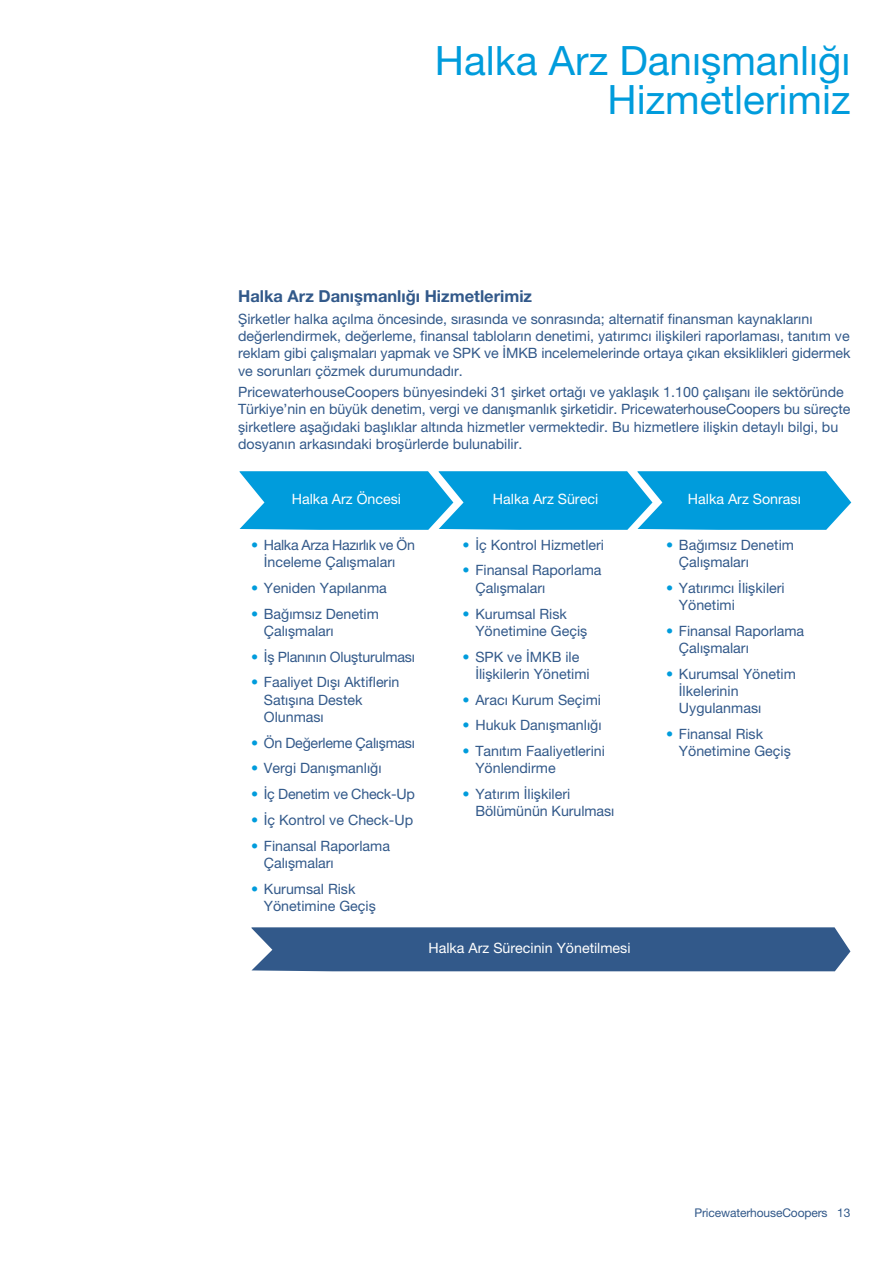
<style>
.page{position:relative;width:893px;height:1263px;background:#fff}
.page>*{position:absolute;margin:0;border:0;box-sizing:border-box;transform-origin:0 0}
.t1{font:40.5px/39px "Helvetica Neue BS Roman";color:#009cdc;text-align:right}
.t2{font:700 16.5px "Helvetica Neue BS Roman";color:#32598a}
.t3{font:14.25px/17.2px "Helvetica Neue BS Roman";color:#32598a}
.t4{font:14.25px "Helvetica Neue BS Roman";color:#fff}
.t5{font:14.25px "Helvetica Neue BS Roman";letter-spacing:-.02em;color:#32598a}
.t6{font:12px "Helvetica Neue BS Roman";letter-spacing:-.01em;color:#32598a}
.s1{color:#009cdc}
</style>
<div class="page">
<svg style="left:240px;top:471px;width:611px;height:59px;background:#14a3de"></svg>
<div style="left:251px;top:927px;width:599px;height:44px;background:#32598a"></div>
<h1 class="t1" style="left:435px;top:45px;width:417px">Halka Arz Danışmanlığı<br>Hizmetlerimiz</h1>
<p class="t2" style="left:238px;top:291px;width:296px">Halka Arz Danışmanlığı Hizmetlerimiz</p>
<p class="t3" style="left:238px;top:312px;width:614px">Şirketler halka açılma öncesinde, sırasında ve sonrasında; alternatif finansman kaynaklarını değerlendirmek, değerleme, finansal tabloların denetimi, yatırımcı ilişkileri raporlaması, tanıtım ve reklam gibi çalışmaları yapmak ve SPK ve İMKB incelemelerinde ortaya çıkan eksiklikleri gidermek ve sorunları çözmek durumundadır.</p>
<p class="t3" style="left:238px;top:385px;width:614px">PricewaterhouseCoopers bünyesindeki 31 şirket ortağı ve yaklaşık 1.100 çalışanı ile sektöründe Türkiye’nin en büyük denetim, vergi ve danışmanlık şirketidir. PricewaterhouseCoopers bu süreçte şirketlere aşağıdaki başlıklar altında hizmetler vermektedir. Bu hizmetlere ilişkin detaylı bilgi, bu dosyanın arkasındaki broşürlerde bulunabilir.</p>
<p class="t4" style="left:292px;top:494px;width:111px">Halka Arz Öncesi</p>
<p class="t4" style="left:493px;top:494px;width:107px">Halka Arz Süreci</p>
<p class="t4" style="left:688px;top:494px;width:114px">Halka Arz Sonrası</p>
<p class="t3" style="left:251px;top:537px;width:165px;text-align:center"><span class="s1">•</span> Halka Arza Hazırlık ve Ön<br>İnceleme Çalışmaları</p>
<p class="t3" style="left:251px;top:580px;width:137px"><span class="s1">•</span> Yeniden Yapılanma</p>
<p class="t3" style="left:264px;top:606px;width:117px;text-indent:-13px"><span class="s1">•</span> Bağımsız Denetim<br>Çalışmaları</p>
<p class="t3" style="left:251px;top:649px;width:165px"><span class="s1">•</span> İş Planının Oluşturulması</p>
<p class="t3" style="left:264px;top:675px;width:137px;text-indent:-13px"><span class="s1">•</span> Faaliyet Dışı Aktiflerin<br>Satışına Destek<br>Olunması</p>
<p class="t5" style="left:251px;top:737px;width:165px"><span class="s1">•</span> Ön Değerleme Çalışması</p>
<p class="t3" style="left:251px;top:761px;width:132px"><span class="s1">•</span> Vergi Danışmanlığı</p>
<p class="t3" style="left:251px;top:787px;width:165px"><span class="s1">•</span> İç Denetim ve Check-Up</p>
<p class="t3" style="left:251px;top:812px;width:164px"><span class="s1">•</span> İç Kontrol ve Check-Up</p>
<p class="t3" style="left:264px;top:838px;width:128px;text-indent:-13px"><span class="s1">•</span> Finansal Raporlama<br>Çalışmaları</p>
<p class="t3" style="left:264px;top:881px;width:113px;text-indent:-13px"><span class="s1">•</span> Kurumsal Risk<br>Yönetimine Geçiş</p>
<p class="t3" style="left:463px;top:537px;width:143px"><span class="s1">•</span> İç Kontrol Hizmetleri</p>
<p class="t3" style="left:475px;top:563px;width:128px;text-indent:-13px"><span class="s1">•</span> Finansal Raporlama<br>Çalışmaları</p>
<p class="t3" style="left:475px;top:606px;width:113px;text-indent:-13px"><span class="s1">•</span> Kurumsal Risk<br>Yönetimine Geçiş</p>
<p class="t3" style="left:475px;top:649px;width:116px;text-indent:-13px"><span class="s1">•</span> SPK ve İMKB ile<br>İlişkilerin Yönetimi</p>
<p class="t3" style="left:463px;top:692px;width:140px"><span class="s1">•</span> Aracı Kurum Seçimi</p>
<p class="t3" style="left:463px;top:718px;width:140px"><span class="s1">•</span> Hukuk Danışmanlığı</p>
<p class="t3" style="left:475px;top:744px;width:131px;text-indent:-13px"><span class="s1">•</span> Tanıtım Faaliyetlerini<br>Yönlendirme</p>
<p class="t3" style="left:475px;top:787px;width:141px;text-indent:-13px"><span class="s1">•</span> Yatırım İlişkileri<br>Bölümünün Kurulması</p>
<p class="t4" style="left:428px;top:943px;width:204px">Halka Arz Sürecinin Yönetilmesi</p>
<p class="t3" style="left:679px;top:537px;width:117px;text-indent:-13px"><span class="s1">•</span> Bağımsız Denetim<br>Çalışmaları</p>
<p class="t3" style="left:679px;top:580px;width:107px;text-indent:-13px"><span class="s1">•</span> Yatırımcı İlişkileri<br>Yönetimi</p>
<p class="t3" style="left:679px;top:623px;width:127px;text-indent:-13px"><span class="s1">•</span> Finansal Raporlama<br>Çalışmaları</p>
<p class="t3" style="left:679px;top:666px;width:118px;text-indent:-13px"><span class="s1">•</span> Kurumsal Yönetim<br>İlkelerinin<br>Uygulanması</p>
<p class="t3" style="left:679px;top:727px;width:113px;text-indent:-13px"><span class="s1">•</span> Finansal Risk<br>Yönetimine Geçiş</p>
<p class="t6" style="left:694px;top:1208px;width:157px">PricewaterhouseCoopers 13</p>
</div>
